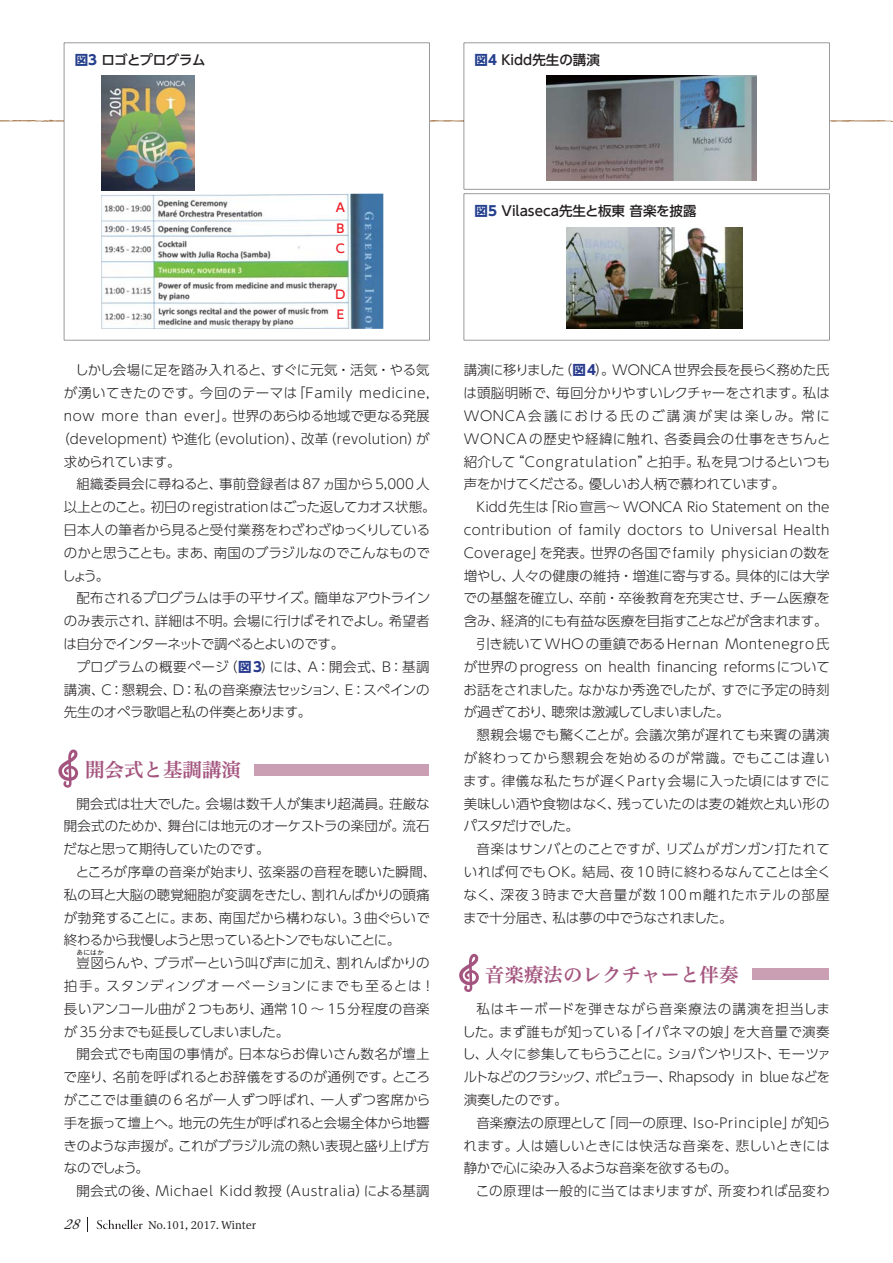
<style>
.page{position:relative;width:893px;height:1263px;background:#fff}
.page>*{position:absolute;margin:0;border:0;box-sizing:border-box;transform-origin:0 0}
.t1{font:19.5px "Hiragino UD Serif Std W6 90 pv RKSJ H";color:#a4557f}
.t2{font:13.5px/22.8px "UD Shin Go Pro Light 90 pv RKSJ H";color:#231f20;text-align:justify}
.t3{font:13.5px "UD Shin Go Pro Light 90 pv RKSJ H";letter-spacing:.04em;color:#231f20}
.t4{font:13.5px "UD Shin Go Pro Light 90 pv RKSJ H";letter-spacing:.03em;color:#231f20}
.t5{font:13.5px "UD Shin Go Pro Light 90 pv RKSJ H";letter-spacing:.05em;color:#231f20}
.t6{font:13.5px "UD Shin Go Pro Light 90 pv RKSJ H";letter-spacing:-.03em;color:#231f20}
.t7{font:13.5px "UD Shin Go Pro Light 90 pv RKSJ H";letter-spacing:-.02em;color:#231f20}
.t8{font:13.5px "UD Shin Go Pro Light 90 pv RKSJ H";letter-spacing:.025em;color:#231f20}
.t9{font:13.5px "UD Shin Go Pro Light 90 pv RKSJ H";letter-spacing:-.035em;color:#231f20}
.t10{font:13.5px "UD Shin Go Pro Light 90 pv RKSJ H";letter-spacing:.035em;color:#231f20}
.t11{font:13.5px "UD Shin Go Pro Light 90 pv RKSJ H";letter-spacing:.045em;color:#231f20}
.t12{font:13.5px "UD Shin Go Pro Medium 90 pv RKSJ H";color:#231f20}
.t13{font:13.5px "UD Shin Go Pro Light 90 pv RKSJ H";letter-spacing:.02em;color:#231f20}
.t14{font:13.5px "UD Shin Go Pro Light 90 pv RKSJ H";letter-spacing:.055em;color:#231f20}
.t15{font:13.5px "UD Shin Go Pro Light 90 pv RKSJ H";letter-spacing:.065em;color:#231f20}
.t16{font:13.5px "UD Shin Go Pro Medium 90 pv RKSJ H";letter-spacing:-.045em;color:#231f20}
.t17{font:13.5px "UD Shin Go Pro Light 90 pv RKSJ H";letter-spacing:-.05em;color:#231f20}
.t18{font:13.5px "UD Shin Go Pro Light 90 pv RKSJ H";letter-spacing:-.045em;color:#231f20}
.t19{font:italic 12.75px "Hiragino UD Serif Std W4 90 pv RKSJ H";color:#231f20}
.t20{font:12px/20.7px "UD Shin Go Pro Medium 90 pv RKSJ H";color:#ed1c24;text-align:justify}
.t21{font:10.5px "Hiragino UD Serif Std W4 90 pv RKSJ H";color:#231f20}
.t22{font:6.75px "UD Shin Go Pro Light 90 pv RKSJ H";color:#231f20}
.s1{font-family:"UD Shin Go Pro Bold 90 pv RKSJ H";color:#25408e}
.s2{font-family:"UD Shin Go Pro Bold 90 pv RKSJ H";color:#283b8d}
</style>
<div class="page">
<svg style="left:0;top:120px;width:892px;height:2px"></svg>
<svg style="left:97px;top:1220px;width:46px;height:9px"></svg>
<svg style="left:87px;top:1218px;width:1px;height:14px"></svg>
<svg style="left:64px;top:43px;width:365px;height:297px"></svg>
<svg style="left:463px;top:43px;width:366px;height:146px"></svg>
<svg style="left:463px;top:194px;width:366px;height:146px"></svg>
<svg style="left:58px;top:749px;width:20px;height:39px"></svg>
<div style="left:254px;top:764px;width:174px;height:11px;background:#ca9fb3"></div>
<svg style="left:459px;top:954px;width:20px;height:38px"></svg>
<div style="left:752px;top:969px;width:77px;height:11px;background:#ca9fb3"></div>
<p class="t16" style="left:75px;top:55px;width:132px"><span class="s1">図3</span> ロゴとプログラム</p>
<p class="t12" style="left:474px;top:55px;width:127px"><span class="s1">図4</span> Kidd先生の講演</p>
<p class="t20" style="left:336px;top:199px;width:11px">A B C</p>
<p class="t20" style="left:335px;top:287px;width:11px;line-height:20px">D<br>E</p>
<p class="t2" style="left:75px;top:361px;width:356px">しかし会場に足を踏み入れると、すぐに元気・活気・やる気</p>
<p class="t5" style="left:64px;top:388px;width:367px">が湧いてきたのです。今回のテーマは「Family medicine,</p>
<p class="t2" style="left:64px;top:406px;width:367px">now more than ever」。世界のあらゆる地域で更なる発展</p>
<p class="t8" style="left:56px;top:434px;width:375px">（development）や進化（evolution）、改革（revolution）が</p>
<p class="t17" style="left:64px;top:456px;width:118px">求められています。</p>
<p class="t2" style="left:77px;top:475px;width:354px">組織委員会に尋ねると、事前登録者は87ヵ国から5,000人</p>
<p class="t7" style="left:64px;top:502px;width:373px">以上とのこと。初日のregistrationはごった返してカオス状態。</p>
<p class="t2" style="left:64px;top:520px;width:368px">日本人の筆者から見ると受付業務をわざわざゆっくりしている</p>
<p class="t2" style="left:64px;top:543px;width:367px">のかと思うことも。まあ、南国のブラジルなのでこんなもので</p>
<p class="t2" style="left:62px;top:566px;width:48px">しょう。</p>
<p class="t7" style="left:77px;top:593px;width:355px">配布されるプログラムは手の平サイズ。簡単なアウトライン</p>
<p class="t2" style="left:64px;top:612px;width:367px">のみ表示され、詳細は不明。会場に行けばそれでよし。希望者</p>
<p class="t9" style="left:64px;top:639px;width:282px">は自分でインターネットで調べるとよいのです。</p>
<p class="t3" style="left:76px;top:662px;width:355px">プログラムの概要ページ（<span class="s2">図3</span>）には、Ａ：開会式、Ｂ：基調</p>
<p class="t2" style="left:64px;top:680px;width:367px">講演、Ｃ：懇親会、Ｄ：私の音楽療法セッション、Ｅ：スペインの</p>
<p class="t6" style="left:64px;top:707px;width:249px">先生のオペラ歌唱と私の伴奏とあります。</p>
<h1 class="t1" style="left:85px;top:763px;width:158px">開会式と基調講演</h1>
<p class="t2" style="left:64px;top:794px;width:368px;text-indent:13px">開会式は壮大でした。会場は数千人が集まり超満員。荘厳な開会式のためか、舞台には地元のオーケストラの楽団が。流石だなと思って期待していたのです。</p>
<p class="t2" style="left:64px;top:862px;width:374px;text-align:left;text-indent:12px">ところが序章の音楽が始まり、弦楽器の音程を聴いた瞬間、私の耳と大脳の聴覚細胞が変調をきたし、割れんばかりの頭痛が勃発することに。まあ、南国だから構わない。3 曲ぐらいで終わるから我慢しようと思っているとトンでもないことに。</p>
<p class="t2" style="left:77px;top:954px;width:354px">豈図らんや、ブラボーという叫び声に加え、割れんばかりの</p>
<p class="t22" style="left:77px;top:950px;width:29px">あにはか</p>
<p class="t2" style="left:64px;top:976px;width:372px;text-align:left">拍手。スタンディングオーベーションにまでも至るとは ！長いアンコール曲が2つもあり、通常10 ～ 15分程度の音楽が 35 分までも延長してしまいました。</p>
<p class="t2" style="left:63px;top:1045px;width:368px;text-indent:13px">開会式でも南国の事情が。日本ならお偉いさん数名が壇上で座り、名前を呼ばれるとお辞儀をするのが通例です。ところがここでは重鎮の 6 名が一人ずつ呼ばれ、一人ずつ客席から手を振って壇上へ。地元の先生が呼ばれると会場全体から地響きのような声援が。これがブラジル流の熱い表現と盛り上げ方なのでしょう。</p>
<p class="t5" style="left:77px;top:1186px;width:354px">開会式の後、Michael Kidd教授（Australia）による基調</p>
<p class="t19" style="left:63px;top:1219px;width:22px">28</p>
<p class="t21" style="left:148px;top:1221px;width:109px">No.101, 2017. Winter</p>
<p class="t12" style="left:474px;top:206px;width:223px"><span class="s1">図5</span> Vilaseca先生と板東 音楽を披露</p>
<p class="t2" style="left:463px;top:361px;width:368px">講演に移りました（<span class="s2">図4</span>）。WONCA 世界会長を長らく務めた氏は頭脳明晰で、毎回分かりやすいレクチャーをされます。私はWONCA会議における氏のご講演が実は楽しみ。常にWONCA の歴史や経緯に触れ、各委員会の仕事をきちんと紹介して“Congratulation”と拍手。私を見つけるといつも声をかけてくださる。優しいお人柄で慕われています。</p>
<p class="t2" style="left:476px;top:498px;width:354px">Kidd先生は「Rio宣言～ WONCA Rio Statement on the</p>
<p class="t3" style="left:463px;top:525px;width:367px">contribution of family doctors to Universal Health</p>
<p class="t10" style="left:463px;top:548px;width:368px">Coverage」を発表。世界の各国でfamily physicianの数を</p>
<p class="t2" style="left:463px;top:566px;width:367px">増やし、人々の健康の維持・増進に寄与する。具体的には大学</p>
<p class="t2" style="left:463px;top:589px;width:368px">での基盤を確立し、卒前・卒後教育を充実させ、チーム医療を</p>
<p class="t6" style="left:463px;top:616px;width:365px">含み、経済的にも有益な医療を目指すことなどが含まれます。</p>
<p class="t11" style="left:476px;top:639px;width:354px">引き続いてWHOの重鎮であるHernan Montenegro氏</p>
<p class="t2" style="left:463px;top:657px;width:367px">が世界のprogress on health financing reformsについて</p>
<p class="t2" style="left:463px;top:680px;width:367px">お話をされました。なかなか秀逸でしたが、すでに予定の時刻</p>
<p class="t9" style="left:463px;top:707px;width:267px">が過ぎており、聴衆は激減してしまいました。</p>
<p class="t3" style="left:476px;top:730px;width:354px">懇親会場でも驚くことが。会議次第が遅れても来賓の講演</p>
<p class="t15" style="left:463px;top:753px;width:367px">が終わってから懇親会を始めるのが常識。でもここは違い</p>
<p class="t4" style="left:463px;top:776px;width:368px">ます。律儀な私たちが遅くParty 会場に入った頃にはすでに</p>
<p class="t2" style="left:463px;top:794px;width:367px">美味しい酒や食物はなく、残っていたのは麦の雑炊と丸い形の</p>
<p class="t18" style="left:463px;top:821px;width:117px">パスタだけでした。</p>
<p class="t4" style="left:476px;top:844px;width:355px">音楽はサンバとのことですが、リズムがガンガン打たれて</p>
<p class="t13" style="left:463px;top:867px;width:369px">いれば何でもOK。結局、夜 10 時に終わるなんてことは全く</p>
<p class="t14" style="left:463px;top:890px;width:367px">なく、深夜 3 時まで大音量が数 100ｍ離れたホテルの部屋</p>
<p class="t6" style="left:463px;top:912px;width:271px">まで十分届き、私は夢の中でうなされました。</p>
<h1 class="t1" style="left:485px;top:968px;width:255px">音楽療法のレクチャーと伴奏</h1>
<p class="t2" style="left:462px;top:999px;width:370px;text-indent:14px">私はキーボードを弾きながら音楽療法の講演を担当しました。まず誰もが知っている「イパネマの娘」を大音量で演奏し、人々に参集してもらうことに。ショパンやリスト、モーツァルトなどのクラシック、ポピュラー、Rhapsody in blue などを演奏したのです。</p>
<p class="t2" style="left:463px;top:1113px;width:368px;text-indent:13px">音楽療法の原理として「同一の原理、Iso-Principle」が知られます。人は嬉しいときには快活な音楽を、悲しいときには静かで心に染み入るような音楽を欲するもの。</p>
<p class="t4" style="left:475px;top:1186px;width:355px">この原理は一般的に当てはまりますが、所変われば品変わ</p>
</div>
